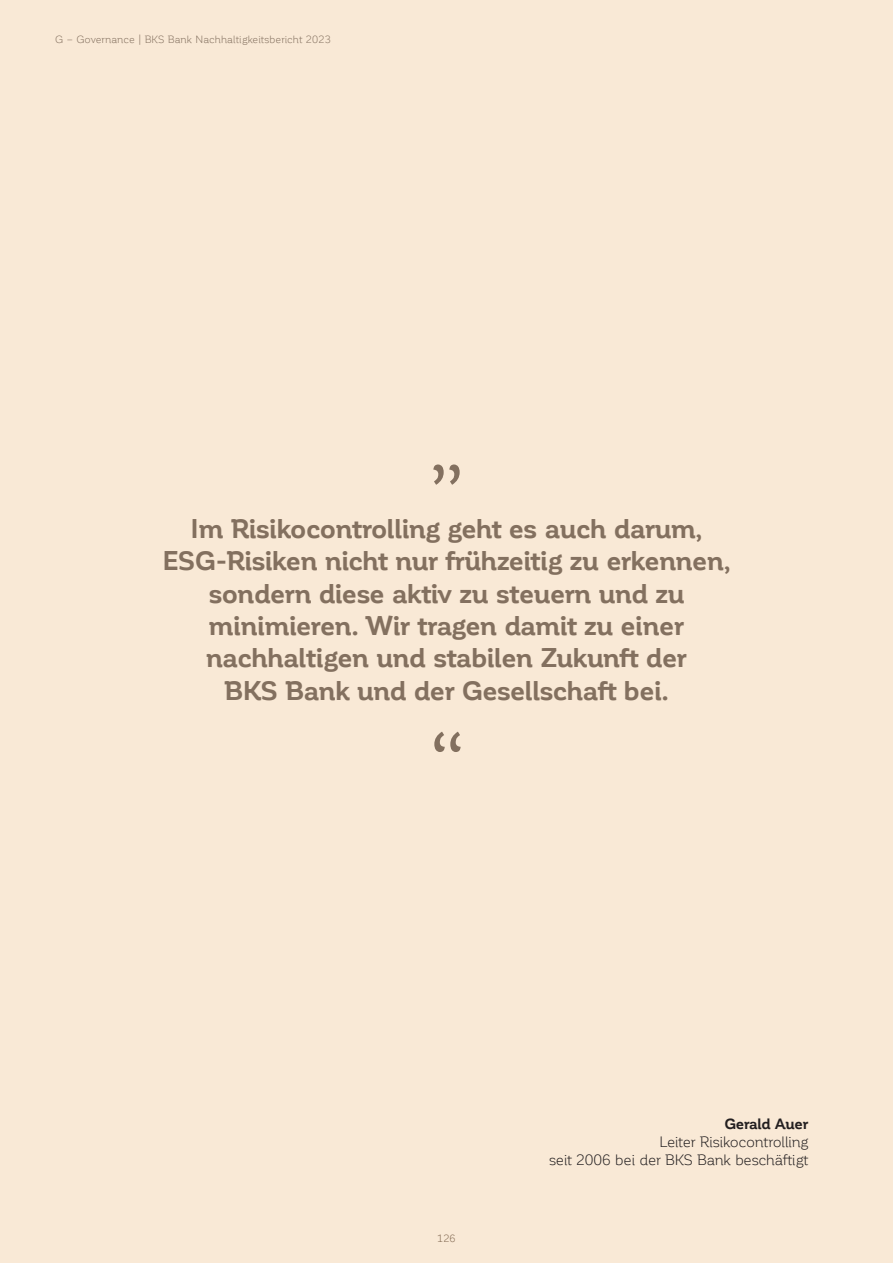
<style>
.page{position:relative;width:893px;height:1263px;background:#f9e9d6}
.page>*{position:absolute;margin:0;border:0;box-sizing:border-box;transform-origin:0 0}
.t1{font:108px "Corporative TA Bfor BKS";color:#83705f}
.t2{font:700 27px/32.4px "Corporative TA Bfor BKS";letter-spacing:-.015em;color:#83705f;text-align:center}
.t3{font:15px/18px "Corporative TA Bfor BKS";letter-spacing:-.025em;color:#231f20;text-align:right}
.t4{font:700 15px "Corporative TA Bfor BKS";letter-spacing:-.02em;color:#231f20}
.t5{font:10.5px "Corporative TA Bfor BKS";letter-spacing:-.005em;color:#83705f}
.t6{font:10.5px "Myriad Pro";color:#83705f}
</style>
<div class="page">
<p class="t5" style="left:55px;top:33px;width:277px">G – Governance | BKS Bank Nachhaltigkeitsbericht 2023</p>
<h1 class="t1" style="left:427px;top:378px;width:40px">„</h1>
<p class="t2" style="left:162px;top:512px;width:570px">Im Risikocontrolling geht es auch darum, ESG-Risiken nicht nur frühzeitig zu erkennen, sondern diese aktiv zu steuern und zu minimieren. Wir tragen damit zu einer nachhaltigen und stabilen Zukunft der<br>BKS Bank und der Gesellschaft bei.</p>
<h1 class="t1" style="left:426px;top:715px;width:42px">“</h1>
<p class="t5" style="left:443px;top:1233px;width:14px">26</p>
<p class="t6" style="left:438px;top:1232px;width:18px">160</p>
<p class="t4" style="left:724px;top:1116px;width:85px">Gerald Auer</p>
<p class="t3" style="left:549px;top:1133px;width:261px">Leiter Risikocontrolling<br>seit 2006 bei der BKS Bank beschäftigt</p>
</div>
